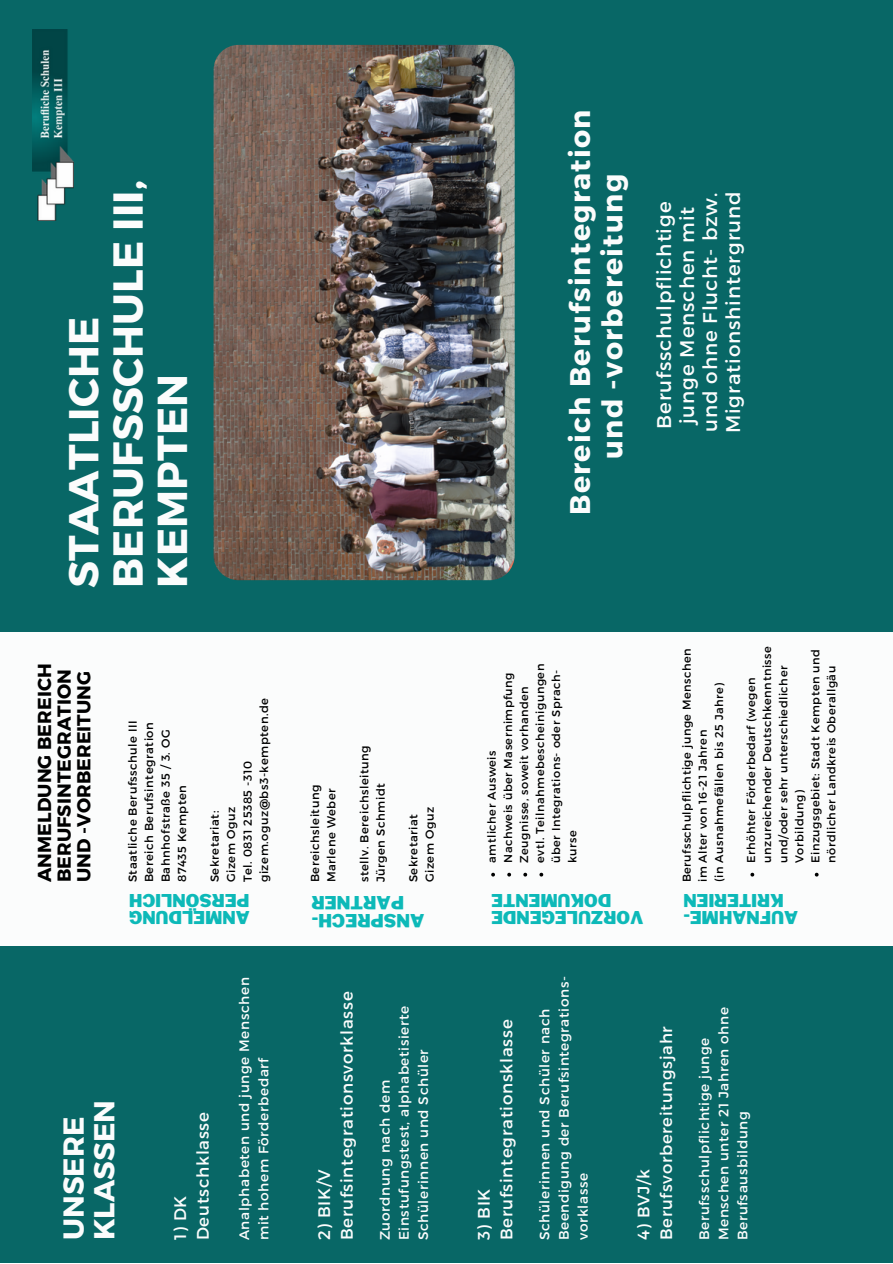
<style>
.page{position:relative;width:893px;height:1264px;background:#fff}
.page>*{position:absolute;margin:0;border:0;box-sizing:border-box;transform-origin:0 0}
.t1{font:700 41.85px "Montserrat";letter-spacing:.005em;color:#fbfcfc}
.t2{font:700 28.95px "Montserrat";letter-spacing:.005em;color:#fbfcfc}
.t3{font:700 28.5px "Montserrat";letter-spacing:.045em;color:#fbfcfc}
.t4{font:19.8px/23px "Montserrat";letter-spacing:.045em;color:#fbfcfc}
.t5{font:700 18.75px/19.6px "Montserrat";letter-spacing:.005em;color:#000}
.t6{font:900 18px "Libre Franklin";color:#0db9b8}
.t7{font:900 17.55px/16.8px "Libre Franklin";color:#0db9b8;text-align:right}
.t8{font:16.65px/22.5px "Montserrat";letter-spacing:.045em;color:#fbfcfc}
.t9{font:16.5px/22.5px "Montserrat";letter-spacing:.045em;color:#fbfcfc}
.t10{font:13.65px/19px "Montserrat";letter-spacing:.045em;color:#fbfcfc}
.t11{font:11.55px "Montserrat";letter-spacing:.045em;color:#000}
.t12{font:11.4px/16px "Montserrat";letter-spacing:.045em;color:#000}
</style>
<div class="page">
<div style="left:0;top:0;width:892px;height:312px;background:#086766"></div>
<div style="left:0;top:631px;width:892px;height:304px;background:#fbfcfc"></div>
<div style="left:0;top:946px;width:892px;height:316px;background:#086766"></div>
<div style="left:0;top:309px;width:892px;height:322px;background:#086766"></div>
<svg style="left:491px;top:872px;width:4px;height:4px"></svg>
<svg style="left:507px;top:872px;width:4px;height:4px"></svg>
<svg style="left:523px;top:872px;width:4px;height:4px"></svg>
<svg style="left:539px;top:872px;width:4px;height:4px"></svg>
<svg style="left:750px;top:872px;width:4px;height:4px"></svg>
<svg style="left:814px;top:872px;width:4px;height:4px"></svg>
<img style="left:213px;top:45px;width:301px;height:535px;border-radius:25px">
<img style="left:32px;top:29px;width:42px;height:191px">
<p class="t1" style="left:56px;top:588px;width:273px;rotate:-90deg">STAATLICHE</p>
<p class="t1" style="left:101px;top:588px;width:409px;rotate:-90deg">BERUFSSCHULE III,</p>
<p class="t1" style="left:145px;top:588px;width:215px;rotate:-90deg">KEMPTEN</p>
<p class="t5" style="left:34px;top:882px;width:220px;rotate:-90deg">ANMELDUNG BEREICH<br>BERUFSINTEGRATION</p>
<p class="t5" style="left:73px;top:882px;width:213px;rotate:-90deg">UND -VORBEREITUNG</p>
<p class="t11" style="left:125px;top:882px;width:163px;rotate:-90deg">Staatliche Berufsschule III</p>
<p class="t11" style="left:142px;top:882px;width:161px;rotate:-90deg">Bereich Berufsintegration</p>
<p class="t11" style="left:158px;top:882px;width:154px;rotate:-90deg">Bahnhofstraße 35 / 3. OG</p>
<p class="t11" style="left:174px;top:882px;width:99px;rotate:-90deg">87435 Kempten</p>
<p class="t11" style="left:256px;top:882px;width:186px;rotate:-90deg">gizem.oguz@bs3-kempten.de</p>
<p class="t11" style="left:240px;top:882px;width:122px;rotate:-90deg">Tel. 0831 25385 -310</p>
<p class="t11" style="left:207px;top:882px;width:73px;rotate:-90deg">Sekretariat:</p>
<p class="t11" style="left:224px;top:882px;width:77px;rotate:-90deg">Gizem Oguz</p>
<p class="t7" style="left:250px;top:925px;width:122px;text-align:left;rotate:-180deg">ANMELDUNG<br>P E R S Ö N L CI H</p>
<p class="t2" style="left:55px;top:1240px;width:125px;rotate:-90deg">UNSERE</p>
<p class="t2" style="left:85px;top:1240px;width:142px;rotate:-90deg">KLASSEN</p>
<p class="t8" style="left:191px;top:1240px;width:130px;rotate:-90deg">Deutschklasse</p>
<p class="t8" style="left:168px;top:1240px;width:46px;rotate:-90deg">1) DK</p>
<p class="t10" style="left:234px;top:1240px;width:264px;rotate:-90deg">Analphabeten und junge Menschen</p>
<p class="t10" style="left:253px;top:1240px;width:184px;rotate:-90deg">mit hohem Förderbedarf</p>
<p class="t3" style="left:561px;top:515px;width:407px;rotate:-90deg">Bereich Berufsintegration</p>
<p class="t3" style="left:594px;top:459px;width:286px;rotate:-90deg">und -vorbereitung</p>
<p class="t4" style="left:697px;top:433px;width:243px;rotate:-90deg">und ohne Flucht- bzw.<br>Migrationshintergrund</p>
<p class="t4" style="left:651px;top:429px;width:228px;rotate:-90deg">Berufsschulpflichtige</p>
<p class="t4" style="left:674px;top:424px;width:219px;rotate:-90deg">junge Menschen mit</p>
<p class="t11" style="left:307px;top:882px;width:99px;rotate:-90deg">Bereichsleitung</p>
<p class="t11" style="left:324px;top:882px;width:95px;rotate:-90deg">Marlene Weber</p>
<p class="t11" style="left:357px;top:882px;width:138px;rotate:-90deg">stellv. Bereichsleitung</p>
<p class="t11" style="left:373px;top:882px;width:100px;rotate:-90deg">Jürgen Schmidt</p>
<p class="t11" style="left:406px;top:882px;width:70px;rotate:-90deg">Sekretariat</p>
<p class="t11" style="left:422px;top:882px;width:77px;rotate:-90deg">Gizem Oguz</p>
<p class="t12" style="left:531px;top:863px;width:200px;rotate:-90deg">evtl. Teilnahmebescheinigungen über Integrations- oder Sprach&shy;kurse</p>
<p class="t12" style="left:499px;top:863px;width:192px;rotate:-90deg">Nachweis über Masernimpfung</p>
<p class="t12" style="left:515px;top:863px;width:178px;rotate:-90deg">Zeugnisse, soweit vorhanden</p>
<p class="t12" style="left:483px;top:863px;width:114px;rotate:-90deg">amtlicher Ausweis</p>
<p class="t12" style="left:678px;top:882px;width:235px;rotate:-90deg">Berufsschulpflichtige junge Menschen im Alter von 16-21 Jahren</p>
<p class="t12" style="left:710px;top:882px;width:201px;rotate:-90deg">(in Ausnahmefällen bis 25 Jahre)</p>
<p class="t12" style="left:742px;top:863px;width:218px;rotate:-90deg">Erhöhter Förderbedarf (wegen unzureichender Deutschkenntnisse und/oder sehr unterschiedlicher<br>Vorbildung)</p>
<p class="t12" style="left:806px;top:863px;width:216px;rotate:-90deg">Einzugsgebiet: Stadt Kempten und nördlicher Landkreis Oberallgäu</p>
<p class="t6" style="left:404px;top:913px;width:94px;rotate:-180deg">PARTNER</p>
<p class="t7" style="left:643px;top:925px;width:154px;rotate:-180deg">VORZULEGENDE<br>DOKUMENTE</p>
<p class="t7" style="left:798px;top:925px;width:116px;rotate:-180deg">AUFNAHME-<br>K R TI E R EI N</p>
<p class="t6" style="left:424px;top:931px;width:114px;rotate:-180deg">ANSPRECH-</p>
<p class="t8" style="left:312px;top:1240px;width:250px;rotate:-90deg">2) BIK/V<br>Berufsintegrationsvorklasse</p>
<p class="t10" style="left:375px;top:1240px;width:236px;rotate:-90deg">Zuordnung nach dem<br>Einstufungstest, alphabetisierte<br>Schülerinnen und Schüler</p>
<p class="t8" style="left:472px;top:1240px;width:222px;rotate:-90deg">3) BIK<br>Berufsintegrationsklasse</p>
<p class="t10" style="left:534px;top:1240px;width:265px;rotate:-90deg">Schülerinnen und Schüler nach<br>Beendigung der Berufsintegrations&shy;vorklasse</p>
<p class="t9" style="left:631px;top:1240px;width:216px;rotate:-90deg">4) BVJ/k<br>Berufsvorbereitungsjahr</p>
<p class="t10" style="left:694px;top:1240px;width:234px;rotate:-90deg">Berufsschulpflichtige junge<br>Menschen unter 21 Jahren ohne<br>Berufsausbildung</p>
</div>
